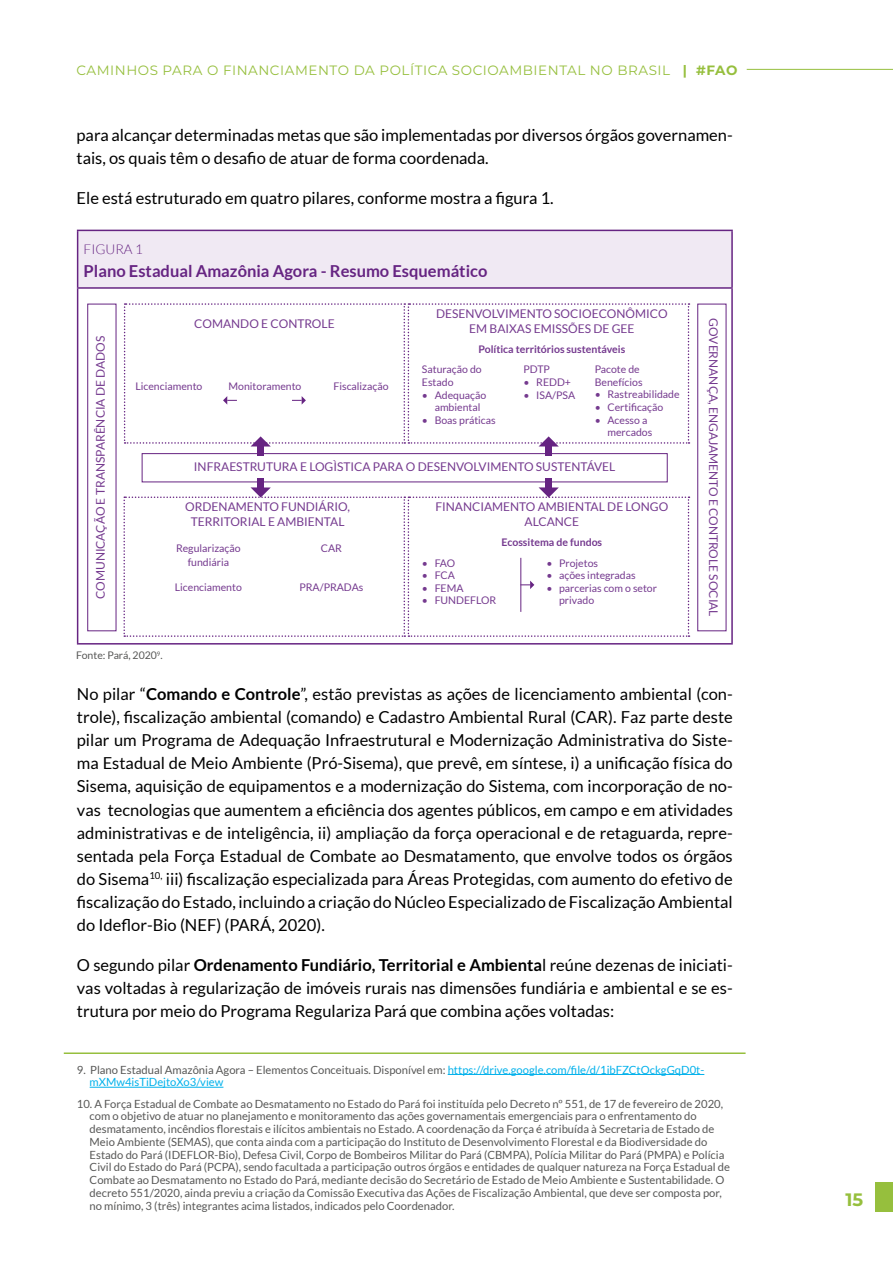
<style>
.page{position:relative;width:893px;height:1263px;background:#fff}
.page>*{position:absolute;margin:0;border:0;box-sizing:border-box;transform-origin:0 0}
.t1{font:700 18px "Montserrat";color:#96bf3d}
.t2{font:16.5px/23.1px "Lato";color:#000;text-align:justify}
.t3{font:700 16.5px "Lato";color:#662482}
.t4{font:13.5px "Montserrat";letter-spacing:.04em;color:#96bf3d}
.t5{font:300 13.5px "Lato";color:#662482}
.t6{font:12px/14.4px "Lato";color:#753a8f;text-align:center}
.t7{font:11.25px/12.8px "Lato";color:#575756}
.t8{font:11.25px/12.8px "Lato";color:#00b1eb}
.t9{font:10.5px/12.6px "Lato";color:#753a8f}
.t10{font:700 10.5px "Lato";color:#753a8f}
.t11{font:10.5px "Lato";color:#575756}
.s1{font-weight:700}
.s2{color:#575756}
</style>
<div class="page">
<hr style="left:747px;top:69px;width:146px;height:1px;background:#96bf3d">
<div style="left:874px;top:1183px;width:19px;height:29px;background:#96bf3d"></div>
<div style="left:78px;top:230px;width:654px;height:58px;background:#f0e9f3"></div>
<hr style="left:77px;top:230px;width:656px;height:1px;background:#662482">
<hr style="left:77px;top:231px;width:1px;height:56px;background:#662482">
<hr style="left:731px;top:231px;width:2px;height:56px;background:#662482">
<hr style="left:77px;top:287px;width:656px;height:2px;background:#662482">
<hr style="left:77px;top:289px;width:1px;height:354px;background:#662482">
<hr style="left:731px;top:289px;width:2px;height:354px;background:#662482">
<hr style="left:77px;top:643px;width:656px;height:1px;background:#662482">
<div style="left:87px;top:304px;width:29px;height:327px;border:1px solid #662482"></div>
<div style="left:142px;top:453px;width:526px;height:29px;border:1px solid #662482"></div>
<div style="left:697px;top:304px;width:29px;height:327px;border:1px solid #662482"></div>
<div style="left:257px;top:442px;width:7px;height:14px;background:#662482"></div>
<div style="left:545px;top:442px;width:7px;height:14px;background:#662482"></div>
<svg style="left:124px;top:303px;width:565px;height:143px"></svg>
<div style="left:546px;top:478px;width:6px;height:14px;background:#662482"></div>
<div style="left:258px;top:478px;width:6px;height:14px;background:#662482"></div>
<svg style="left:123px;top:487px;width:566px;height:150px"></svg>
<hr style="left:448px;top:1074px;width:256px;height:1px;background:#00b1eb">
<hr style="left:90px;top:1087px;width:133px;height:1px;background:#00b1eb">
<hr style="left:64px;top:1052px;width:682px;height:2px;background:#96bf3d">
<p class="t4" style="left:77px;top:61px;width:662px">CAMINHOS PARA O FINANCIAMENTO DA POLÍTICA SOCIOAMBIENTAL NO BRASIL <span class="s1">| #FAO</span></p>
<p class="t2" style="left:77px;top:123px;width:658px">para alcançar determinadas metas que são implementadas por diversos órgãos governamen&shy;tais, os quais têm o desafio de atuar de forma coordenada.</p>
<p class="t2" style="left:77px;top:186px;width:479px">Ele está estruturado em quatro pilares, conforme mostra a figura 1.</p>
<p class="t5" style="left:84px;top:242px;width:61px">FIGURA 1</p>
<p class="t3" style="left:84px;top:262px;width:405px">Plano Estadual Amazônia Agora - Resumo Esquemático</p>
<p class="t6" style="left:93px;top:599px;width:265px;rotate:-90deg">COMUNICAÇÃO E TRANSPARÊNCIA DE DADOS</p>
<p class="t6" style="left:194px;top:316px;width:142px">COMANDO E CONTROLE</p>
<p class="t9" style="left:135px;top:380px;width:68px">Licenciamento</p>
<p class="t9" style="left:229px;top:380px;width:74px">Monitoramento</p>
<p class="t9" style="left:333px;top:380px;width:57px">Fiscalização</p>
<p class="t6" style="left:436px;top:306px;width:233px">DESENVOLVIMENTO SOCIOECONÔMICO</p>
<p class="t6" style="left:469px;top:321px;width:167px">EM BAIXAS EMISSÕES DE GEE</p>
<p class="t10" style="left:478px;top:343px;width:148px">Política territórios sustentáveis</p>
<p class="t9" style="left:422px;top:363px;width:61px">Saturação do<br>Estado</p>
<p class="t9" style="left:435px;top:388px;width:53px;text-indent:-13px">• Adequação ambiental</p>
<p class="t9" style="left:422px;top:414px;width:75px">• Boas práticas</p>
<p class="t9" style="left:523px;top:363px;width:28px">PDTP</p>
<p class="t9" style="left:523px;top:376px;width:49px">• REDD+</p>
<p class="t9" style="left:523px;top:388px;width:53px">• ISA/PSA</p>
<p class="t9" style="left:595px;top:363px;width:49px">Pacote de<br>Benefícios</p>
<p class="t9" style="left:595px;top:388px;width:86px">• Rastreabilidade</p>
<p class="t9" style="left:595px;top:401px;width:70px">• Certificação</p>
<p class="t9" style="left:607px;top:413px;width:46px;text-indent:-13px">• Acesso a mercados</p>
<p class="t6" style="left:194px;top:459px;width:423px">INFRAESTRUTURA E LOGÌSTICA PARA O DESENVOLVIMENTO SUSTENTÁVEL</p>
<p class="t6" style="left:185px;top:500px;width:166px">ORDENAMENTO FUNDIÁRIO,<br>TERRITORIAL E AMBIENTAL</p>
<p class="t9" style="left:176px;top:541px;width:66px;line-height:14.4px;text-align:center">Regularização fundiária</p>
<p class="t9" style="left:321px;top:542px;width:23px">CAR</p>
<p class="t9" style="left:175px;top:581px;width:68px">Licenciamento</p>
<p class="t9" style="left:299px;top:581px;width:65px">PRA/PRADAs</p>
<p class="t6" style="left:435px;top:500px;width:234px">FINANCIAMENTO AMBIENTAL DE LONGO<br>ALCANCE</p>
<p class="t10" style="left:501px;top:536px;width:102px">Ecossitema de fundos</p>
<p class="t9" style="left:422px;top:556px;width:35px">• FAO</p>
<p class="t9" style="left:422px;top:569px;width:35px">• FCA</p>
<p class="t9" style="left:422px;top:582px;width:43px">• FEMA</p>
<p class="t9" style="left:422px;top:594px;width:76px">• FUNDEFLOR</p>
<p class="t9" style="left:546px;top:556px;width:53px">• Projetos</p>
<p class="t9" style="left:546px;top:569px;width:91px">• ações integradas</p>
<p class="t9" style="left:559px;top:582px;width:99px;text-indent:-13px">• parcerias com o setor privado</p>
<p class="t11" style="left:76px;top:649px;width:88px">Fonte: Pará, 2020<sup>9</sup>.</p>
<p class="t6" style="left:721px;top:318px;width:300px;rotate:90deg">GOVERNANÇA, ENGAJAMENTO E CONTROLE SOCIAL</p>
<p class="t2" style="left:77px;top:682px;width:657px">No pilar “<span class="s1">Comando e Controle</span>”, estão previstas as ações de licenciamento ambiental (con&shy;trole), fiscalização ambiental (comando) e Cadastro Ambiental Rural (CAR). Faz parte deste pilar um Programa de Adequação Infraestrutural e Modernização Administrativa do Siste&shy;ma Estadual de Meio Ambiente (Pró-Sisema), que prevê, em síntese, i) a unificação física do Sisema, aquisição de equipamentos e a modernização do Sistema, com incorporação de no&shy;vas tecnologias que aumentem a eficiência dos agentes públicos, em campo e em atividades administrativas e de inteligência, ii) ampliação da força operacional e de retaguarda, repre&shy;sentada pela Força Estadual de Combate ao Desmatamento, que envolve todos os órgãos do Sisema<sup>10,</sup> iii) fiscalização especializada para Áreas Protegidas, com aumento do efetivo de fiscalização do Estado, incluindo a criação do Núcleo Especializado de Fiscalização Ambiental do Ideflor-Bio (NEF) (PARÁ, 2020).</p>
<p class="t2" style="left:77px;top:953px;width:657px">O segundo pilar <span class="s1">Ordenamento Fundiário, Territorial e Ambienta</span>l reúne dezenas de iniciati&shy;vas voltadas à regularização de imóveis rurais nas dimensões fundiária e ambiental e se es&shy;trutura por meio do Programa Regulariza Pará que combina ações voltadas:</p>
<p class="t8" style="left:90px;top:1063px;width:616px;text-indent:-13px"><span class="s2">9. Plano Estadual Amazônia Agora – Elementos Conceituais. Disponível em:</span> https://drive.google.com/file/d/1ibFZCtOckgGqD0t&shy;mXMw4isTiDejtoXo3/view</p>
<p class="t7" style="left:90px;top:1097px;width:642px;text-indent:-13px">10. A Força Estadual de Combate ao Desmatamento no Estado do Pará foi instituída pelo Decreto nº 551, de 17 de fevereiro de 2020, com o objetivo de atuar no planejamento e monitoramento das ações governamentais emergenciais para o enfrentamento do desmatamento, incêndios florestais e ilícitos ambientais no Estado. A coordenação da Força é atribuída à Secretaria de Estado de Meio Ambiente (SEMAS), que conta ainda com a participação do Instituto de Desenvolvimento Florestal e da Biodiversidade do Estado do Pará (IDEFLOR-Bio), Defesa Civil, Corpo de Bombeiros Militar do Pará (CBMPA), Polícia Militar do Pará (PMPA) e Polícia Civil do Estado do Pará (PCPA), sendo facultada a participação outros órgãos e entidades de qualquer natureza na Força Estadual de Combate ao Desmatamento no Estado do Pará, mediante decisão do Secretário de Estado de Meio Ambiente e Sustentabilidade. O decreto 551/2020, ainda previu a criação da Comissão Executiva das Ações de Fiscalização Ambiental, que deve ser composta por, no mínimo, 3 (três) integrantes acima listados, indicados pelo Coordenador.</p>
<p class="t1" style="left:845px;top:1186px;width:19px">15</p>
</div>
